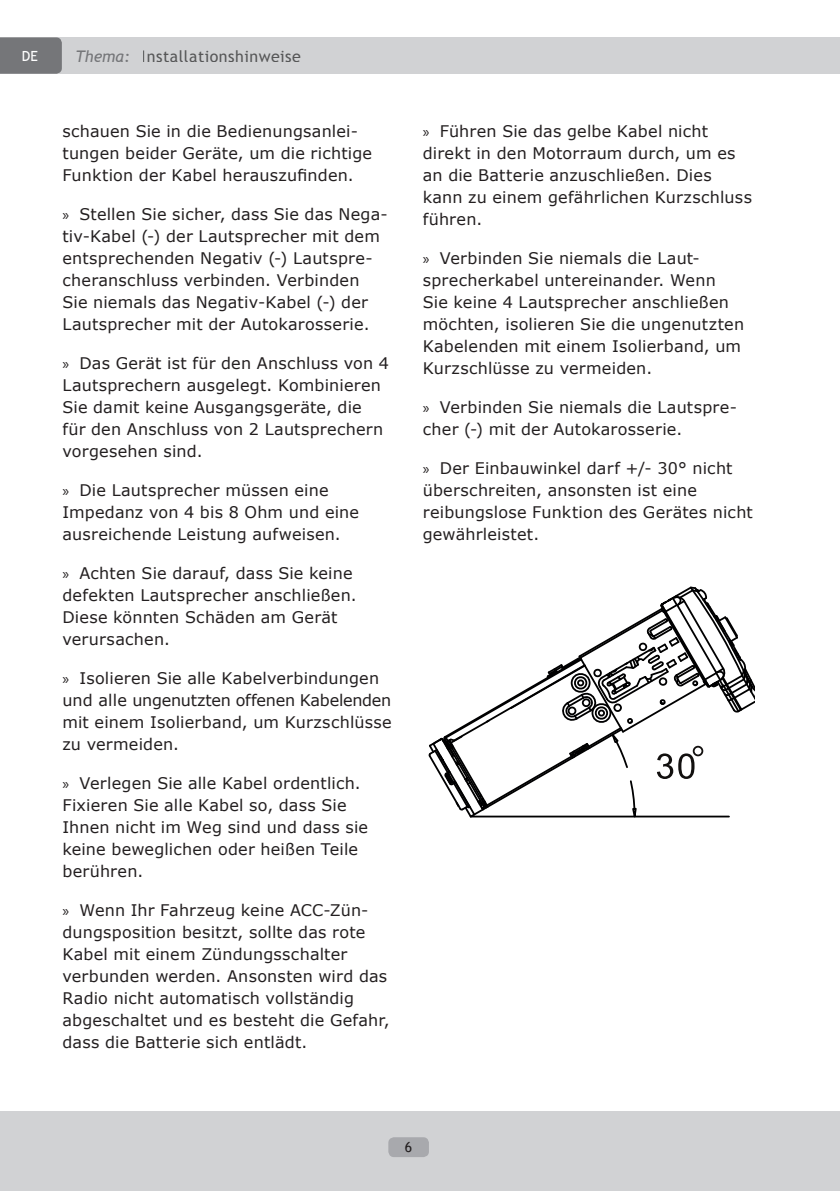
<style>
.page{position:relative;width:840px;height:1191px;background:#fff}
.page>*{position:absolute;margin:0;border:0;box-sizing:border-box;transform-origin:0 0}
.t1{font:16px/22px "Verdana";letter-spacing:.01em;color:#231f20}
.t2{font:16px "Trebuchet MS";letter-spacing:.03em;color:#000}
.t3{font:14px "Trebuchet MS";color:#231f20}
.t4{font:14px "Trebuchet MS";color:#fff}
.s1{font-style:italic;color:#757679}
.s2{font-family:"Myriad Pro"}
</style>
<div class="page">
<div style="left:0;top:1111px;width:839px;height:80px;background:#d1d2d4"></div>
<div style="left:0;top:37px;width:839px;height:37px;background:#d1d2d4"></div>
<div style="left:388px;top:1137px;width:40px;height:20px;background:#a8a9ad;border-radius:6px"></div>
<svg style="left:0;top:37px;width:62px;height:37px;background:#77787b"></svg>
<svg style="left:428px;top:586px;width:326px;height:232px"></svg>
<div style="left:692px;top:746px;width:11px;height:10px;border:2px solid #12100f;border-radius:50%"></div>
<p class="t4" style="left:22px;top:48px;width:18px">DE</p>
<p class="t2" style="left:75px;top:47px;width:227px"><span class="s1">Thema:</span> Installationshinweise</p>
<p class="t1" style="left:62px;top:120px;width:311px">schauen Sie in die Bedienungsanlei&shy;tungen beider Geräte, um die richtige<br>Funktion der Kabel herauszufinden.</p>
<p class="t1" style="left:62px;top:203px;width:326px"><span class="s2">»</span> Stellen Sie sicher, dass Sie das Nega&shy;tiv-Kabel (-) der Lautsprecher mit dem entsprechenden Negativ (-) Lautspre&shy;cheranschluss verbinden. Verbinden Sie niemals das Negativ-Kabel (-) der Lautsprecher mit der Autokarosserie.</p>
<p class="t1" style="left:62px;top:352px;width:328px"><span class="s2">»</span> Das Gerät ist für den Anschluss von 4<br>Lautsprechern ausgelegt. Kombinieren Sie damit keine Ausgangsgeräte, die<br>für den Anschluss von 2 Lautsprechern vorgesehen sind.</p>
<p class="t1" style="left:62px;top:479px;width:298px"><span class="s2">»</span> Die Lautsprecher müssen eine<br>Impedanz von 4 bis 8 Ohm und eine ausreichende Leistung aufweisen.</p>
<p class="t1" style="left:62px;top:562px;width:295px"><span class="s2">»</span> Achten Sie darauf, dass Sie keine defekten Lautsprecher anschließen.<br>Diese könnten Schäden am Gerät verursachen.</p>
<p class="t1" style="left:62px;top:667px;width:331px"><span class="s2">»</span> Isolieren Sie alle Kabelverbindungen und alle ungenutzten offenen Kabelenden mit einem Isolierband, um Kurzschlüsse zu vermeiden.</p>
<p class="t1" style="left:62px;top:772px;width:307px"><span class="s2">»</span> Verlegen Sie alle Kabel ordentlich.<br>Fixieren Sie alle Kabel so, dass Sie<br>Ihnen nicht im Weg sind und dass sie keine beweglichen oder heißen Teile berühren.</p>
<p class="t1" style="left:62px;top:899px;width:329px"><span class="s2">»</span> Wenn Ihr Fahrzeug keine ACC-Zün&shy;dungsposition besitzt, sollte das rote Kabel mit einem Zündungsschalter verbunden werden. Ansonsten wird das Radio nicht automatisch vollständig abgeschaltet und es besteht die Gefahr, dass die Batterie sich entlädt.</p>
<p class="t1" style="left:422px;top:120px;width:330px"><span class="s2">»</span> Führen Sie das gelbe Kabel nicht direkt in den Motorraum durch, um es an die Batterie anzuschließen. Dies kann zu einem gefährlichen Kurzschluss führen.</p>
<p class="t1" style="left:422px;top:247px;width:322px"><span class="s2">»</span> Verbinden Sie niemals die Laut&shy;sprecherkabel untereinander. Wenn Sie keine 4 Lautsprecher anschließen möchten, isolieren Sie die ungenutzten Kabelenden mit einem Isolierband, um Kurzschlüsse zu vermeiden.</p>
<p class="t1" style="left:422px;top:396px;width:315px"><span class="s2">»</span> Verbinden Sie niemals die Lautspre&shy;cher (-) mit der Autokarosserie.</p>
<p class="t1" style="left:422px;top:457px;width:331px"><span class="s2">»</span> Der Einbauwinkel darf +/- 30° nicht überschreiten, ansonsten ist eine reibungslose Funktion des Gerätes nicht gewährleistet.</p>
<p class="t3" style="left:404px;top:1139px;width:20px">6 6</p>
</div>
